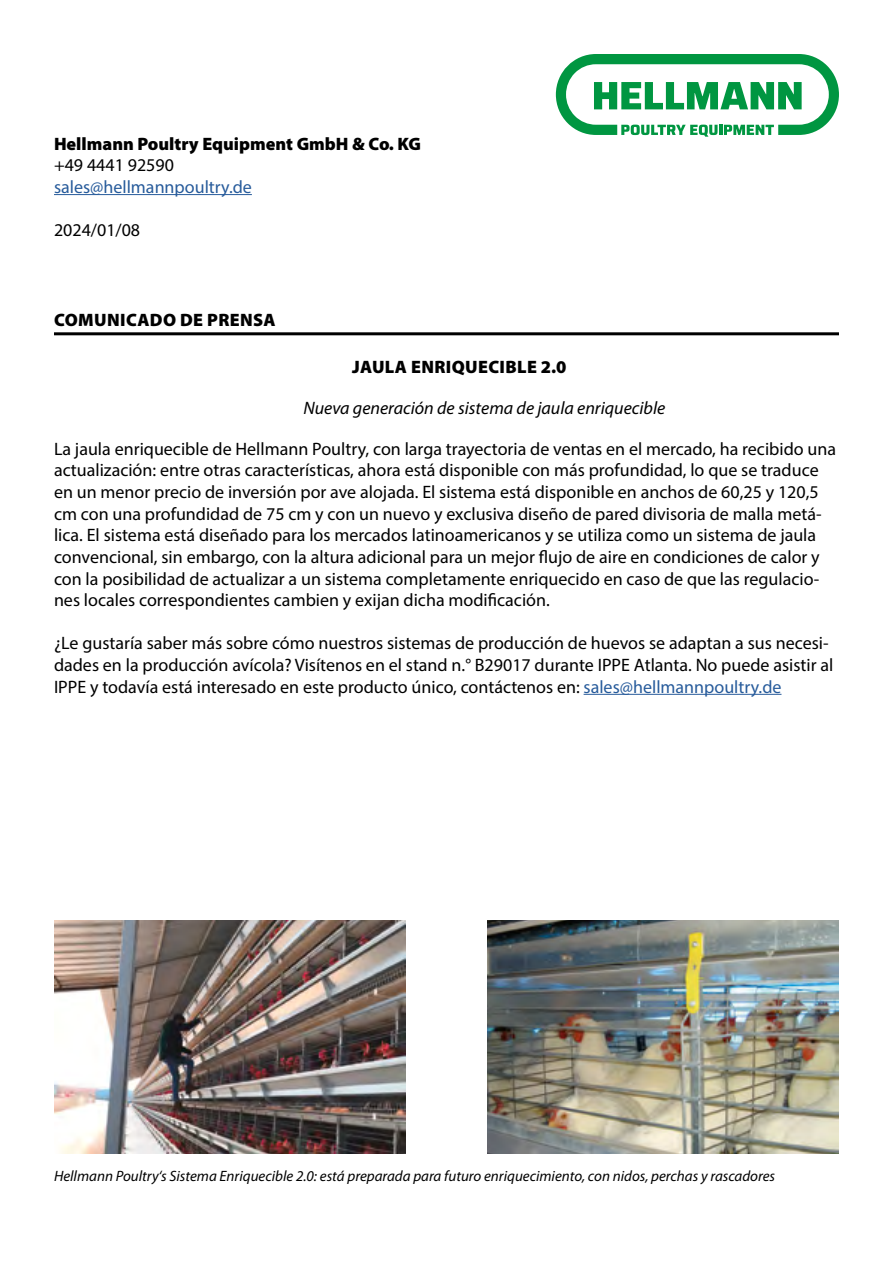
<style>
.page{position:relative;width:893px;height:1263px;background:#fff}
.page>*{position:absolute;margin:0;border:0;box-sizing:border-box;transform-origin:0 0}
.t1{font:18px/21.6px "Myriad Pro";color:#000}
.t2{font:italic 18px "Myriad Pro";color:#000}
.t3{font:900 18px "Myriad Pro";letter-spacing:.02em;color:#000}
.t4{font:900 18px "Myriad Pro";color:#000}
.t5{font:18px "Myriad Pro";color:#275b9b}
.t6{font:italic 15px "Myriad Pro";color:#000}
.s1{color:#275b9b}
</style>
<div class="page">
<svg style="left:556px;top:54px;width:283px;height:82px"></svg>
<hr style="left:54px;top:194px;width:198px;height:1px;background:#275b9b">
<hr style="left:54px;top:332px;width:785px;height:3px;background:#000">
<hr style="left:584px;top:694px;width:197px;height:1px;background:#275b9b">
<img style="left:54px;top:921px;width:351px;height:232px">
<img style="left:488px;top:921px;width:351px;height:232px">
<p class="t4" style="left:54px;top:131px;width:368px">Hellmann Poultry Equipment GmbH &amp; Co. KG</p>
<p class="t1" style="left:54px;top:154px;width:121px">+49 4441 92590</p>
<p class="t5" style="left:54px;top:176px;width:199px">sales@hellmannpoultry.de</p>
<p class="t1" style="left:54px;top:219px;width:88px">2024/01/08</p>
<p class="t3" style="left:54px;top:308px;width:223px">COMUNICADO DE PRENSA</p>
<p class="t3" style="left:352px;top:355px;width:216px">JAULA ENRIQUECIBLE 2.0</p>
<p class="t2" style="left:303px;top:397px;width:363px">Nueva generación de sistema de jaula enriquecible</p>
<p class="t1" style="left:54px;top:438px;width:784px">La jaula enriquecible de Hellmann Poultry, con larga trayectoria de ventas en el mercado, ha recibido una actualización: entre otras características, ahora está disponible con más profundidad, lo que se traduce en un menor precio de inversión por ave alojada. El sistema está disponible en anchos de 60,25 y 120,5 cm con una profundidad de 75 cm y con un nuevo y exclusiva diseño de pared divisoria de malla metá&shy;lica. El sistema está diseñado para los mercados latinoamericanos y se utiliza como un sistema de jaula convencional, sin embargo, con la altura adicional para un mejor flujo de aire en condiciones de calor y con la posibilidad de actualizar a un sistema completamente enriquecido en caso de que las regulacio&shy;nes locales correspondientes cambien y exijan dicha modificación.</p>
<p class="t1" style="left:54px;top:632px;width:781px">¿Le gustaría saber más sobre cómo nuestros sistemas de producción de huevos se adaptan a sus necesi&shy;dades en la producción avícola? Visítenos en el stand n.° B29017 durante IPPE Atlanta. No puede asistir al<br>IPPE y todavía está interesado en este producto único, contáctenos en: <span class="s1">sales@hellmannpoultry.de</span></p>
<p class="t6" style="left:54px;top:1166px;width:723px">Hellmann Poultry‘s Sistema Enriquecible 2.0: está preparada para futuro enriquecimiento, con nidos, perchas y rascadores</p>
</div>
